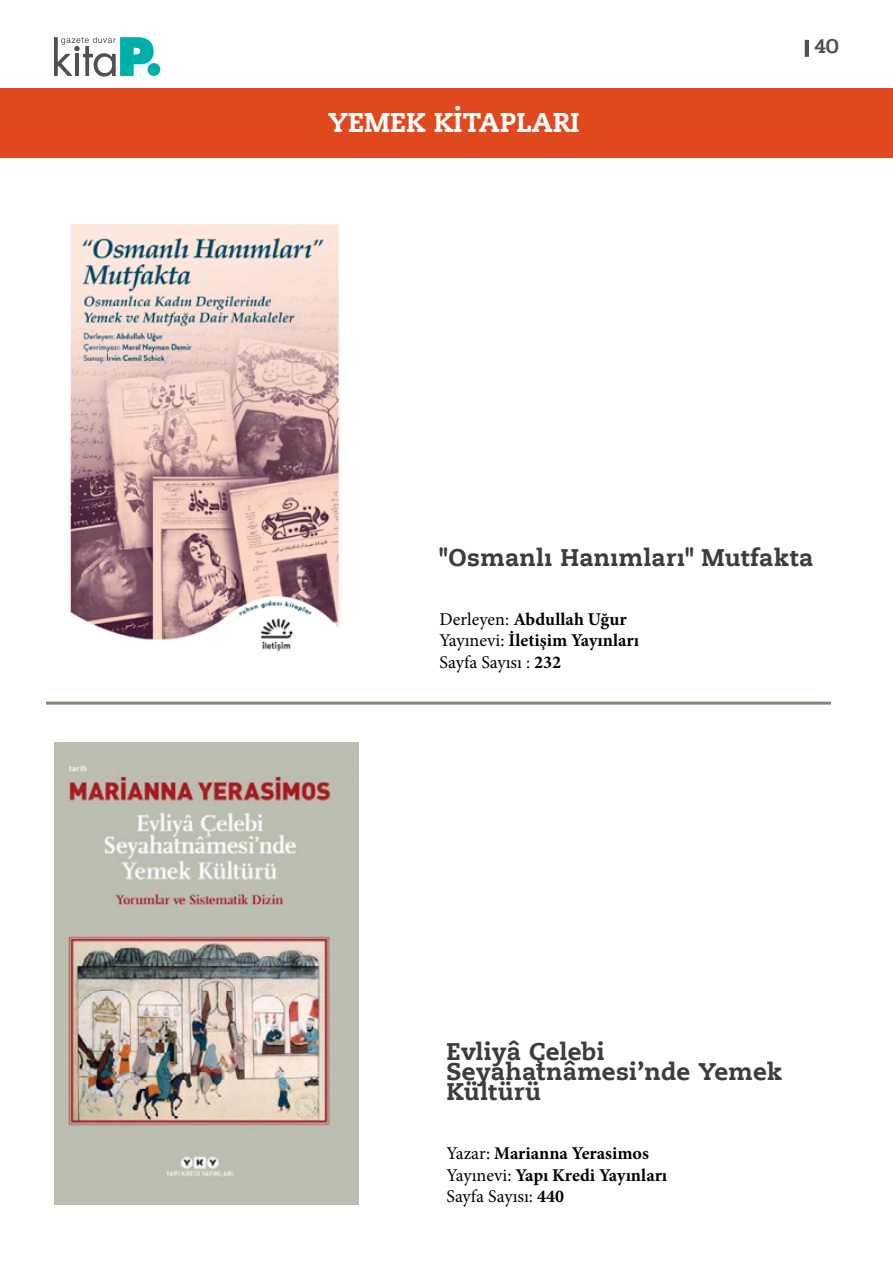
<style>
.page{position:relative;width:893px;height:1263px;background:#fff}
.page>*{position:absolute;margin:0;border:0;box-sizing:border-box;transform-origin:0 0}
.t1{font:700 27px "Caecilia LT Std Roman";color:#fff}
.t2{font:700 24px/20.2px "Caecilia LT Std Roman";letter-spacing:.01em;color:#3c3c3b}
.t3{font:500 21px "Pridi";color:#515150}
.t4{font:700 18px/21.6px "Minion Pro";color:#000}
.s1{font-weight:400}
</style>
<div class="page">
<svg style="left:54px;top:37px;width:100px;height:40px"></svg>
<div style="left:147px;top:63px;width:13px;height:13px;background:#00afaa;border-radius:50%"></div>
<hr style="left:805px;top:40px;width:4px;height:17px;background:#505050">
<hr style="left:46px;top:702px;width:785px;height:3px;background:#8b827a">
<img style="left:55px;top:743px;width:304px;height:462px">
<img style="left:70px;top:224px;width:270px;height:428px">
<div style="left:0;top:88px;width:893px;height:70px;background:#e0491d"></div>
<h1 class="t1" style="left:328px;top:105px;width:253px">YEMEK KİTAPLARI</h1>
<p class="t3" style="left:814px;top:31px;width:26px">40</p>
<h2 class="t2" style="left:440px;top:547px;width:375px">"Osmanlı Hanımları" Mutfakta</h2>
<p class="t4" style="left:440px;top:608px;width:201px"><span class="s1">Derleyen:</span> Abdullah Uğur<br><span class="s1">Yayınevi:</span> İletişim Yayınları<br><span class="s1">Sayfa Sayısı :</span> 232</p>
<h2 class="t2" style="left:446px;top:1041px;width:337px">Evliyâ Çelebi<br>Seyahatnâmesi’nde Yemek<br>Kültürü</h2>
<p class="t4" style="left:446px;top:1142px;width:222px"><span class="s1">Yazar:</span> Marianna Yerasimos<br><span class="s1">Yayınevi:</span> Yapı Kredi Yayınları<br><span class="s1">Sayfa Sayısı:</span> 440</p>
</div>
